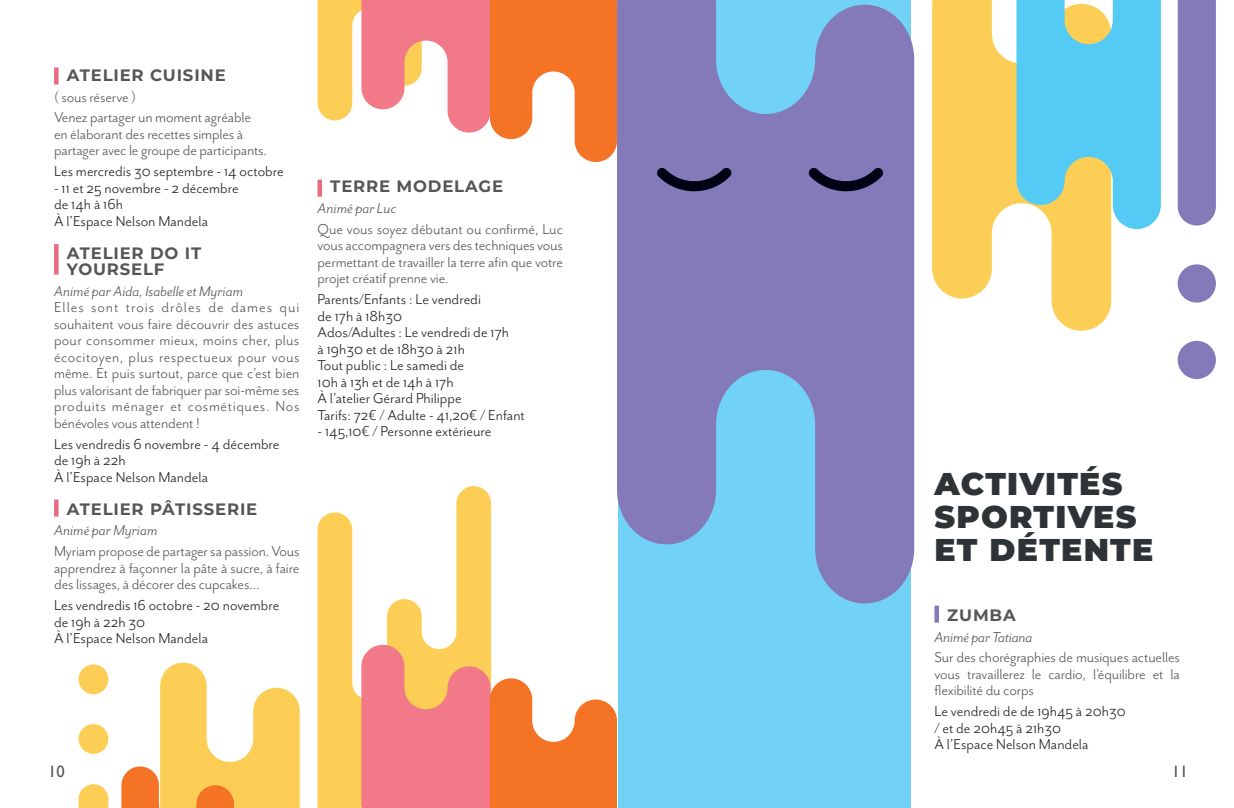
<style>
.page{position:relative;width:1234px;height:808px;background:#fff}
.page>*{position:absolute;margin:0;border:0;box-sizing:border-box;transform-origin:0 0}
.t1{font:900 31.5px/33px "Montserrat";letter-spacing:.04em;color:#2e3336}
.t2{font:16.5px/16.5px "Mr Eaves San OT";letter-spacing:-.01em;color:#545658;text-align:justify}
.t3{font:16.5px/16.5px "Mr Eaves San OT";color:#231f20}
.t4{font:italic 16.5px "Mr Eaves San OT";color:#545658}
.t5{font:700 16.5px/16.5px "Montserrat";letter-spacing:.05em;color:#545658}
.t6{font:16.5px "Gill Sans";color:#545658}
</style>
<div class="page">
<div style="left:618px;top:0;width:292px;height:808px;background:#72d1f6"></div>
<svg style="left:617px;top:0;width:297px;height:603px;fill:#847ab9"></svg>
<svg style="left:656px;top:167px;width:75px;height:29px;background:#534d7c"></svg>
<svg style="left:808px;top:167px;width:75px;height:29px;background:#534d7c"></svg>
<svg style="left:317px;top:0;width:300px;height:162px"></svg>
<div style="left:78px;top:724px;width:30px;height:30px;background:#fcce56;border-radius:50%"></div>
<div style="left:78px;top:664px;width:30px;height:30px;background:#fcce56;border-radius:50%"></div>
<svg style="left:78px;top:784px;width:30px;height:24px"></svg>
<svg style="left:121px;top:662px;width:179px;height:146px"></svg>
<div style="left:54px;top:67px;width:5px;height:17px;background:#e96d7f"></div>
<div style="left:54px;top:500px;width:5px;height:17px;background:#e96d7f"></div>
<div style="left:317px;top:180px;width:5px;height:17px;background:#e96d7f"></div>
<div style="left:54px;top:244px;width:5px;height:31px;background:#e96d7f"></div>
<svg style="left:317px;top:486px;width:174px;height:322px;fill:#fcce56"></svg>
<svg style="left:361px;top:645px;width:256px;height:163px"></svg>
<svg style="left:934px;top:606px;width:4px;height:17px"></svg>
<div style="left:1177px;top:264px;width:38px;height:39px;background:#847ab9;border-radius:50%"></div>
<div style="left:1177px;top:341px;width:38px;height:38px;background:#847ab9;border-radius:50%"></div>
<div style="left:1177px;top:0;width:38px;height:225px;background:#847ab9"></div>
<svg style="left:932px;top:0;width:178px;height:331px;fill:#fcce56"></svg>
<svg style="left:1016px;top:0;width:144px;height:229px;background:#7aceda"></svg>
<p class="t5" style="left:67px;top:66px;width:160px">ATELIER CUISINE</p>
<p class="t2" style="left:54px;top:87px;width:198px;line-height:20.7px">( sous réserve )<br>Venez partager un moment agréable</p>
<p class="t2" style="left:54px;top:126px;width:214px">en élaborant des recettes simples à partager avec le groupe de participants.</p>
<p class="t3" style="left:54px;top:163px;width:231px">Les mercredis 30 septembre - 14 octobre</p>
<p class="t3" style="left:54px;top:180px;width:186px">- 11 et 25 novembre - 2 décembre de 14h à 16h<br>À l’Espace Nelson Mandela</p>
<p class="t5" style="left:67px;top:244px;width:136px">ATELIER DO IT<br>YOURSELF</p>
<p class="t4" style="left:54px;top:282px;width:190px">Animé par Aida, Isabelle et Myriam</p>
<p class="t2" style="left:54px;top:299px;width:247px">Elles sont trois drôles de dames qui souhaitent vous faire découvrir des astuces pour consommer mieux, moins cher, plus écocitoyen, plus respectueux pour vous même. Et puis surtout, parce que c’est bien plus valorisant de fabriquer par soi-même ses produits ménager et cosmétiques. Nos bénévoles vous attendent !</p>
<p class="t3" style="left:54px;top:436px;width:227px">Les vendredis 6 novembre - 4 décembre de 19h à 22h<br>À l’Espace Nelson Mandela</p>
<p class="t5" style="left:67px;top:500px;width:192px">ATELIER PÂTISSERIE</p>
<p class="t4" style="left:54px;top:522px;width:105px">Animé par Myriam</p>
<p class="t2" style="left:54px;top:543px;width:247px">Myriam propose de partager sa passion. Vous apprendrez à façonner la pâte à sucre, à faire des lissages, à décorer des cupcakes…</p>
<p class="t3" style="left:54px;top:597px;width:227px">Les vendredis 16 octobre - 20 novembre de 19h à 22h 30<br>À l’Espace Nelson Mandela</p>
<p class="t5" style="left:330px;top:177px;width:174px">TERRE MODELAGE</p>
<p class="t4" style="left:317px;top:199px;width:80px">Animé par Luc</p>
<p class="t2" style="left:317px;top:221px;width:247px">Que vous soyez débutant ou confirmé, Luc vous accompagnera vers des techniques vous permettant de travailler la terre afin que votre projet créatif prenne vie.</p>
<p class="t3" style="left:317px;top:291px;width:209px">Parents/Enfants : Le vendredi<br>de 17h à 18h30<br>Ados/Adultes : Le vendredi de 17h<br>à 19h30 et de 18h30 à 21h<br>Tout public : Le samedi de<br>10h à 13h et de 14h à 17h<br>À l’atelier Gérard Philippe<br>Tarifs: 72€ / Adulte - 41,20€ / Enfant</p>
<p class="t3" style="left:317px;top:423px;width:175px">- 145,10€ / Personne extérieure</p>
<h1 class="t1" style="left:934px;top:465px;width:220px">ACTIVITÉS<br>SPORTIVES<br>ET DÉTENTE</h1>
<p class="t5" style="left:947px;top:606px;width:70px">ZUMBA</p>
<p class="t4" style="left:934px;top:628px;width:99px">Animé par Tatiana</p>
<p class="t2" style="left:934px;top:649px;width:247px">Sur des chorégraphies de musiques actuelles vous travaillerez le cardio, l’équilibre et la flexibilité du corps</p>
<p class="t3" style="left:934px;top:703px;width:193px">Le vendredi de de 19h45 à 20h30 / et de 20h45 à 21h30<br>À l’Espace Nelson Mandela</p>
<p class="t6" style="left:48px;top:762px;width:18px">10</p>
<p class="t6" style="left:1171px;top:762px;width:18px">11</p>
</div>
